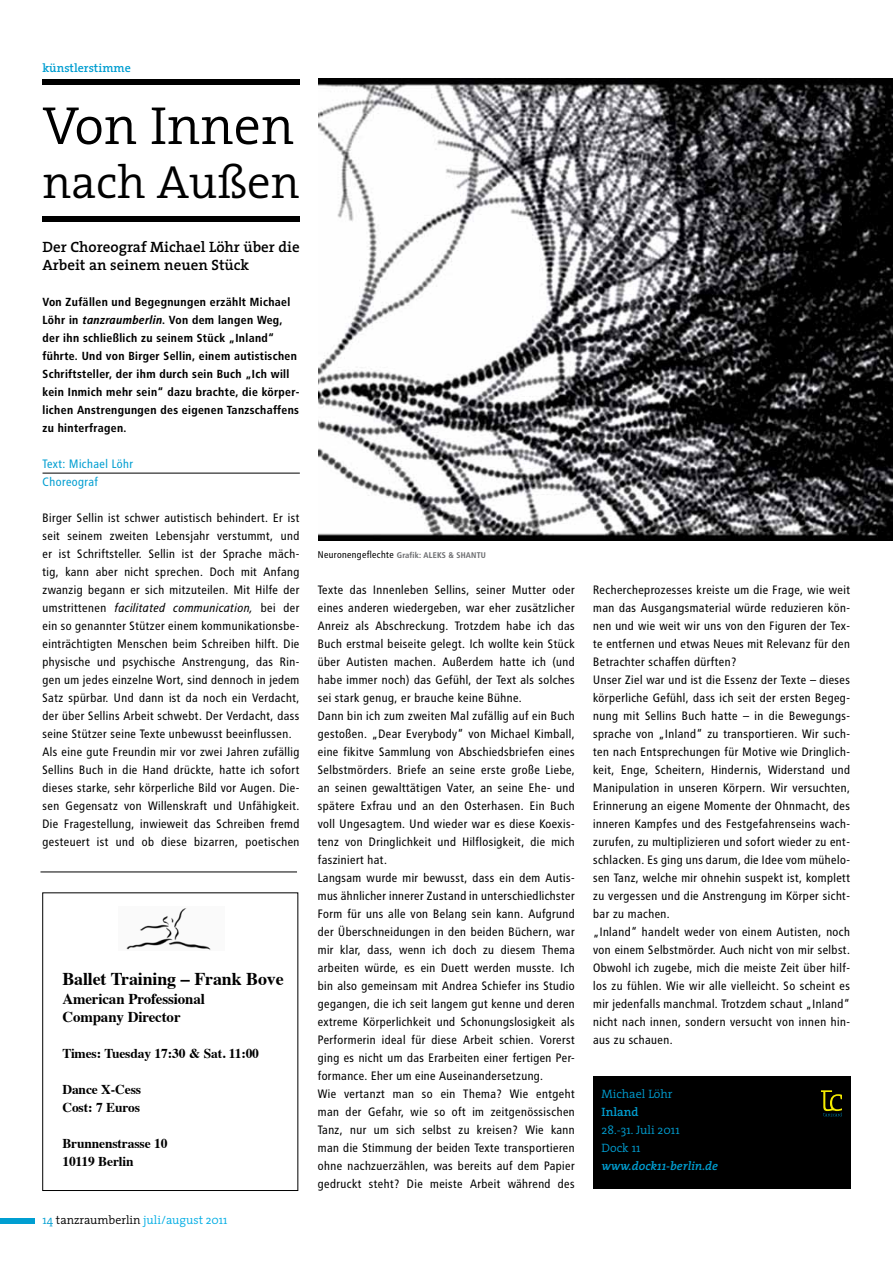
<style>
.page{position:relative;width:893px;height:1263px;background:#fff}
.page>*{position:absolute;margin:0;border:0;box-sizing:border-box;transform-origin:0 0}
.t1{font:300 54px "The Serif";color:#000}
.t2{font:300 46.8px "The Serif";color:#000}
.t3{font:700 18.15px "Times New Roman";color:#000}
.t4{font:700 18px "Times";letter-spacing:-.01em;color:#000}
.t5{font:700 15.15px "Times New Roman";color:#000}
.t6{font:600 15px/18px "The Serif";color:#000}
.t7{font:700 15px/18px "Times";letter-spacing:-.01em;color:#000}
.t8{font:700 13.5px/18px "Times";letter-spacing:-.01em;color:#000}
.t9{font:12.15px/18px "Transit Print OT";color:#000}
.t10{font:300 12.15px/18px "The Serif";color:#009ed1}
.t11{font:12.15px/18px "Transit Print OT";color:#009ed1}
.t12{font:italic 600 12.15px "The Serif";color:#009ed1}
.t13{font:600 12.15px "The Serif";color:#009ed1}
.t14{font:300 12px "The Serif";color:#00ade4}
.t15{font:600 12px "The Serif";color:#009ed1}
.t16{font:11.7px/18px "Transit Print OT Bld";letter-spacing:.01em;color:#000}
.t17{font:8.25px "Transit Print OT Bld";color:#6d6e71}
.s1{font-family:"Transit Print OT Bld Ita"}
.s2{font-style:italic}
.s3{color:#009ed1}
.s4{color:#000}
.s5{font-family:"Transit Print OT";font-size:9.75px;color:#000}
</style>
<div class="page">
<div style="left:0;top:1218px;width:35px;height:6px;background:#009ed1"></div>
<hr style="left:43px;top:473px;width:257px;height:1px;background:#000">
<div style="left:43px;top:216px;width:257px;height:6px;background:#000"></div>
<div style="left:43px;top:79px;width:257px;height:6px;background:#000"></div>
<div style="left:593px;top:1076px;width:257px;height:112px;background:#000"></div>
<svg style="left:821px;top:1090px;width:21px;height:26px"></svg>
<img style="left:318px;top:78px;width:575px;height:462px">
<img style="left:126px;top:908px;width:85px;height:42px">
<hr style="left:40px;top:872px;width:257px;height:1px;background:#000">
<p class="t15" style="left:43px;top:58px;width:90px">künstlerstimme</p>
<h1 class="t1" style="left:43px;top:81px;width:253px">Von Innen</h1>
<h2 class="t2" style="left:43px;top:143px;width:259px">nach Außen</h2>
<p class="t6" style="left:43px;top:238px;width:259px">Der Choreograf Michael Löhr über die<br>Arbeit an seinem neuen Stück</p>
<p class="t16" style="left:43px;top:293px;width:259px">Von Zufällen und Begegnungen erzählt Michael Löhr in <span class="s1">tanzraumberlin</span>. Von dem langen Weg, der ihn schließlich zu seinem Stück „Inland“ führte. Und von Birger Sellin, einem autistischen Schriftsteller, der ihm durch sein Buch „Ich will kein Inmich mehr sein“ dazu brachte, die körper&shy;lichen Anstrengungen des eigenen Tanzschaffens zu hinterfragen.</p>
<p class="t11" style="left:43px;top:455px;width:92px">Text: Michael Löhr<br>Choreograf</p>
<p class="t9" style="left:43px;top:509px;width:259px">Birger Sellin ist schwer autistisch behindert. Er ist seit seinem zweiten Lebensjahr verstummt, und er ist Schriftsteller. Sellin ist der Sprache mäch&shy;tig, kann aber nicht sprechen. Doch mit Anfang zwanzig begann er sich mitzuteilen. Mit Hilfe der umstrittenen <span class="s2">facilitated communication,</span> bei der ein so genannter Stützer einem kommunikationsbe&shy;einträchtigten Menschen beim Schreiben hilft. Die physische und psychische Anstrengung, das Rin&shy;gen um jedes einzelne Wort, sind dennoch in jedem Satz spürbar. Und dann ist da noch ein Verdacht, der über Sellins Arbeit schwebt. Der Verdacht, dass seine Stützer seine Texte unbewusst beeinflussen.<br>Als eine gute Freundin mir vor zwei Jahren zufällig Sellins Buch in die Hand drückte, hatte ich sofort dieses starke, sehr körperliche Bild vor Augen. Die&shy;sen Gegensatz von Willenskraft und Unfähigkeit.<br>Die Fragestellung, inwieweit das Schreiben fremd gesteuert ist und ob diese bizarren, poetischen</p>
<h3 class="t4" style="left:62px;top:961px;width:223px">Ballet Training – Frank Bove</h3>
<p class="t7" style="left:62px;top:988px;width:144px">American Professional<br>Company Director</p>
<p class="t8" style="left:62px;top:1043px;width:198px">Times: Tuesday 17:30 &amp; Sat. 11:00</p>
<p class="t8" style="left:62px;top:1079px;width:80px">Dance X-Cess<br>Cost: 7 Euros</p>
<p class="t8" style="left:62px;top:1133px;width:107px">Brunnenstrasse 10<br>10119 Berlin</p>
<h3 class="t3" style="left:118px;top:973px;width:177px">American Professional</h3>
<p class="t5" style="left:118px;top:1046px;width:91px">Dance X-Cess</p>
<p class="t14" style="left:43px;top:1210px;width:187px"><span class="s3">14</span> <span class="s4">tanzraumberlin</span> juli/august 2011</p>
<p class="t17" style="left:318px;top:550px;width:170px"><span class="s5">Neuronengeflechte</span> Grafik: ALEKS &amp; SHANTU</p>
<p class="t9" style="left:318px;top:581px;width:259px">Texte das Innenleben Sellins, seiner Mutter oder eines anderen wiedergeben, war eher zusätzlicher Anreiz als Abschreckung. Trotzdem habe ich das Buch erstmal beiseite gelegt. Ich wollte kein Stück über Autisten machen. Außerdem hatte ich (und habe immer noch) das Gefühl, der Text als solches sei stark genug, er brauche keine Bühne.<br>Dann bin ich zum zweiten Mal zufällig auf ein Buch gestoßen. „Dear Everybody“ von Michael Kimball, eine fikitve Sammlung von Abschiedsbriefen eines Selbstmörders. Briefe an seine erste große Liebe, an seinen gewalttätigen Vater, an seine Ehe- und spätere Exfrau und an den Osterhasen. Ein Buch voll Ungesagtem. Und wieder war es diese Koexis&shy;tenz von Dringlichkeit und Hilflosigkeit, die mich fasziniert hat.<br>Langsam wurde mir bewusst, dass ein dem Autis&shy;mus ähnlicher innerer Zustand in unterschiedlichster Form für uns alle von Belang sein kann. Aufgrund der Überschneidungen in den beiden Büchern, war mir klar, dass, wenn ich doch zu diesem Thema arbeiten würde, es ein Duett werden musste. Ich bin also gemeinsam mit Andrea Schiefer ins Studio gegangen, die ich seit langem gut kenne und deren extreme Körperlichkeit und Schonungslosigkeit als Performerin ideal für diese Arbeit schien. Vorerst ging es nicht um das Erarbeiten einer fertigen Per&shy;formance. Eher um eine Auseinandersetzung.<br>Wie vertanzt man so ein Thema? Wie entgeht man der Gefahr, wie so oft im zeitgenössischen Tanz, nur um sich selbst zu kreisen? Wie kann man die Stimmung der beiden Texte transportieren ohne nachzuerzählen, was bereits auf dem Papier gedruckt steht? Die meiste Arbeit während des</p>
<p class="t9" style="left:593px;top:581px;width:259px">Rechercheprozesses kreiste um die Frage, wie weit man das Ausgangsmaterial würde reduzieren kön&shy;nen und wie weit wir uns von den Figuren der Tex&shy;te entfernen und etwas Neues mit Relevanz für den Betrachter schaffen dürften?<br>Unser Ziel war und ist die Essenz der Texte – dieses körperliche Gefühl, dass ich seit der ersten Begeg&shy;nung mit Sellins Buch hatte – in die Bewegungs&shy;sprache von „Inland“ zu transportieren. Wir such&shy;ten nach Entsprechungen für Motive wie Dringlich&shy;keit, Enge, Scheitern, Hindernis, Widerstand und Manipulation in unseren Körpern. Wir versuchten, Erinnerung an eigene Momente der Ohnmacht, des inneren Kampfes und des Festgefahrenseins wach&shy;zurufen, zu multiplizieren und sofort wieder zu ent&shy;schlacken. Es ging uns darum, die Idee vom mühelo&shy;sen Tanz, welche mir ohnehin suspekt ist, komplett zu vergessen und die Anstrengung im Körper sicht&shy;bar zu machen.<br>„Inland“ handelt weder von einem Autisten, noch von einem Selbstmörder. Auch nicht von mir selbst.<br>Obwohl ich zugebe, mich die meiste Zeit über hilf&shy;los zu fühlen. Wie wir alle vielleicht. So scheint es mir jedenfalls manchmal. Trotzdem schaut „Inland“ nicht nach innen, sondern versucht von innen hin&shy;aus zu schauen.</p>
<p class="t10" style="left:602px;top:1084px;width:72px">Michael Löhr</p>
<p class="t13" style="left:602px;top:1102px;width:38px">Inland</p>
<p class="t10" style="left:602px;top:1120px;width:80px">28.-31. Juli 2011<br>Dock 11</p>
<p class="t12" style="left:602px;top:1156px;width:118px">www.dock11-berlin.de</p>
</div>
